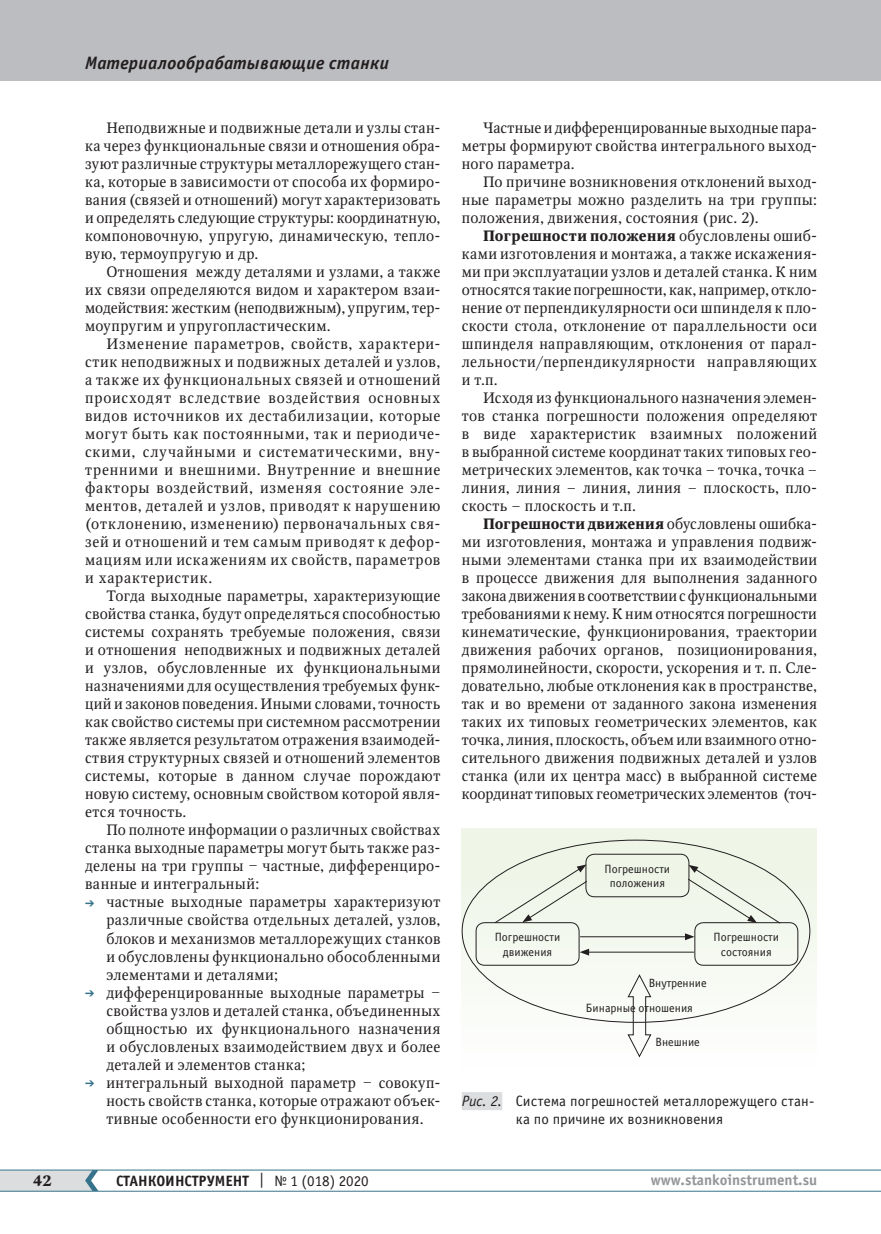
<style>
.page{position:relative;width:881px;height:1234px;background:#fff}
.page>*{position:absolute;margin:0;border:0;box-sizing:border-box;transform-origin:0 0}
.t1{font:italic 700 18px "Officina Sans C";letter-spacing:.015em;color:#231f20}
.t2{font:15px/18px "Octava";letter-spacing:.025em;color:#231f20;text-align:justify}
.t3{font:15px/18px "Officina Sans C";letter-spacing:.005em;color:#231f20}
.t4{font:700 15px "Officina Sans C";color:#231f20}
.t5{font:700 15px "Officina Sans C";color:#939598}
.t6{font:700 15px "Octava";color:#231f20}
.t7{font:12px/14.2px "Officina Sans C";color:#231f20;text-align:center}
.s1{color:#36738a}
.s2{font-weight:700}
.s3{font-style:italic}
.s4{font-weight:400}
</style>
<div class="page">
<hr style="left:0;top:1190px;width:880px;height:1px;background:#36738a">
<hr style="left:0;top:1169px;width:880px;height:1px;background:#36738a">
<svg style="left:0;top:1169px;width:98px;height:21px;background:#ccd4d8"></svg>
<div style="left:0;top:0;width:880px;height:81px;background:#bcbdc0"></div>
<div style="left:461px;top:1091px;width:41px;height:18px;background:#dcdddf"></div>
<div style="left:461px;top:828px;width:355px;height:241px;background:#f5f9f2"></div>
<div style="left:585px;top:853px;width:104px;height:43px;border:1px solid #231f20;border-radius:9px"></div>
<div style="left:475px;top:922px;width:104px;height:43px;border:1px solid #231f20;border-radius:9px"></div>
<div style="left:694px;top:922px;width:103px;height:43px;border:1px solid #231f20;border-radius:9px"></div>
<svg style="left:627px;top:974px;width:24px;height:83px"></svg>
<hr style="left:580px;top:936px;width:107px;height:1px;background:#231f20">
<svg style="left:684px;top:933px;width:10px;height:7px"></svg>
<hr style="left:586px;top:951px;width:107px;height:1px;background:#231f20">
<svg style="left:579px;top:948px;width:10px;height:7px"></svg>
<svg style="left:687px;top:864px;width:93px;height:59px"></svg>
<svg style="left:494px;top:864px;width:93px;height:59px"></svg>
<p class="t1" style="left:85px;top:53px;width:305px">Материалообрабатывающие станки</p>
<p class="t2" style="left:85px;top:119px;width:357px;text-indent:21px">Неподвижные и подвижные детали и узлы стан&shy;ка через функциональные связи и отношения обра&shy;зуют различные структуры металлорежущего стан&shy;ка, которые в зависимости от способа их формиро&shy;вания (связей и отношений) могут характеризовать и определять следующие структуры: координатную, компоновочную, упругую, динамическую, тепло&shy;вую, термоупругую и др.</p>
<p class="t2" style="left:85px;top:263px;width:357px;text-indent:21px">Отношения между деталями и узлами, а также их связи определяются видом и характером взаи&shy;модействия: жестким (неподвижным), упругим, тер&shy;моупругим и упругопластическим.</p>
<p class="t2" style="left:85px;top:335px;width:357px;text-indent:21px">Изменение параметров, свойств, характери&shy;стик неподвижных и подвижных деталей и узлов, а также их функциональных связей и отношений происходят вследствие воздействия основных видов источников их дестабилизации, которые могут быть как постоянными, так и периодиче&shy;скими, случайными и систематическими, вну&shy;тренними и внешними. Внутренние и внешние факторы воздействий, изменяя состояние эле&shy;ментов, деталей и узлов, приводят к нарушению (отклонению, изменению) первоначальных свя&shy;зей и отношений и тем самым приводят к дефор&shy;мациям или искажениям их свойств, параметров и характеристик.</p>
<p class="t2" style="left:85px;top:587px;width:357px;text-indent:21px">Тогда выходные параметры, характеризующие свойства станка, будут определяться способностью системы сохранять требуемые положения, связи и отношения неподвижных и подвижных деталей и узлов, обусловленные их функциональными назначениями для осуществления требуемых функ&shy;ций и законов поведения. Иными словами, точность как свойство системы при системном рассмотрении также является результатом отражения взаимодей&shy;ствия структурных связей и отношений элементов системы, которые в данном случае порождают новую систему, основным свойством которой явля&shy;ется точность.</p>
<p class="t2" style="left:85px;top:821px;width:357px;text-indent:21px">По полноте информации о различных свойствах станка выходные параметры могут быть также раз&shy;делены на три группы ‒ частные, дифференциро&shy;ванные и интегральный:</p>
<p class="t2" style="left:106px;top:893px;width:335px;text-indent:-21px"><span class="s1">➔</span> частные выходные параметры характеризуют различные свойства отдельных деталей, узлов, блоков и механизмов металлорежущих станков и обусловлены функционально обособленными элементами и деталями;</p>
<p class="t2" style="left:106px;top:983px;width:335px;text-indent:-21px"><span class="s1">➔</span> дифференцированные выходные параметры ‒ свойства узлов и деталей станка, объединенных общностью их функционального назначения и обусловленых взаимодействием двух и более деталей и элементов станка;</p>
<p class="t2" style="left:106px;top:1073px;width:335px;text-align:left;text-indent:-21px"><span class="s1">➔</span> интегральный выходной параметр ‒ совокуп&shy;ность свойств станка, которые отражают объек&shy;тивные особенности его функционирования.</p>
<p class="t2" style="left:461px;top:119px;width:357px;text-indent:21px">Частные и дифференцированные выходные пара&shy;метры формируют свойства интегрального выход&shy;ного параметра.</p>
<p class="t2" style="left:461px;top:173px;width:357px;text-indent:21px">По причине возникновения отклонений выход&shy;ные параметры можно разделить на три группы: положения, движения, состояния (рис. 2).</p>
<p class="t2" style="left:461px;top:227px;width:357px;text-align:left;text-indent:21px"><span class="s2">Погрешности положения</span> обусловлены ошиб&shy;ками изготовления и монтажа, а также искажения&shy;ми при эксплуатации узлов и деталей станка. К ним относятся такие погрешности, как, например, откло&shy;нение от перпендикулярности оси шпинделя к пло&shy;скости стола, отклонение от параллельности оси шпинделя направляющим, отклонения от парал&shy;лельности/перпендикулярности направляющих и т.п.</p>
<p class="t2" style="left:461px;top:389px;width:357px;text-indent:21px">Исходя из функционального назначения элемен&shy;тов станка погрешности положения определяют в виде характеристик взаимных положений в выбранной системе координат таких типовых гео&shy;метрических элементов, как точка – точка, точка – линия, линия – линия, линия – плоскость, пло&shy;скость – плоскость и т.п.</p>
<p class="t2" style="left:461px;top:515px;width:357px;text-indent:21px"><span class="s2">Погрешности движения</span> обусловлены ошибка&shy;ми изготовления, монтажа и управления подвиж&shy;ными элементами станка при их взаимодействии в процессе движения для выполнения заданного закона движения в соответствии с функциональными требованиями к нему. К ним относятся погрешности кинематические, функционирования, траектории движения рабочих органов, позиционирования, прямолинейности, скорости, ускорения и т. п. Сле&shy;довательно, любые отклонения как в пространстве, так и во времени от заданного закона изменения таких их типовых геометрических элементов, как точка, линия, плоскость, объем или взаимного отно&shy;сительного движения подвижных деталей и узлов станка (или их центра масс) в выбранной системе координат типовых геометрических элементов (точ-</p>
<p class="t7" style="left:604px;top:861px;width:67px">Погрешности положения</p>
<p class="t7" style="left:494px;top:930px;width:67px">Погрешности движения</p>
<p class="t7" style="left:713px;top:930px;width:67px">Погрешности состояния</p>
<p class="t7" style="left:648px;top:975px;width:59px">Внутренние</p>
<p class="t7" style="left:585px;top:1000px;width:108px">Бинарные отношения</p>
<p class="t7" style="left:655px;top:1034px;width:46px">Внешние</p>
<p class="t3" style="left:515px;top:1091px;width:300px;text-indent:-54px"><span class="s3">Рис. 2.</span> Система погрешностей металлорежущего стан&shy;ка по причине их возникновения</p>
<p class="t6" style="left:33px;top:1170px;width:20px">42</p>
<p class="t4" style="left:116px;top:1171px;width:254px">СТАНКОИНСТРУМЕНТ <span class="s4">| № 1 (018) 2020</span></p>
<p class="t5" style="left:650px;top:1171px;width:168px">www.stankoinstrument.su</p>
</div>
